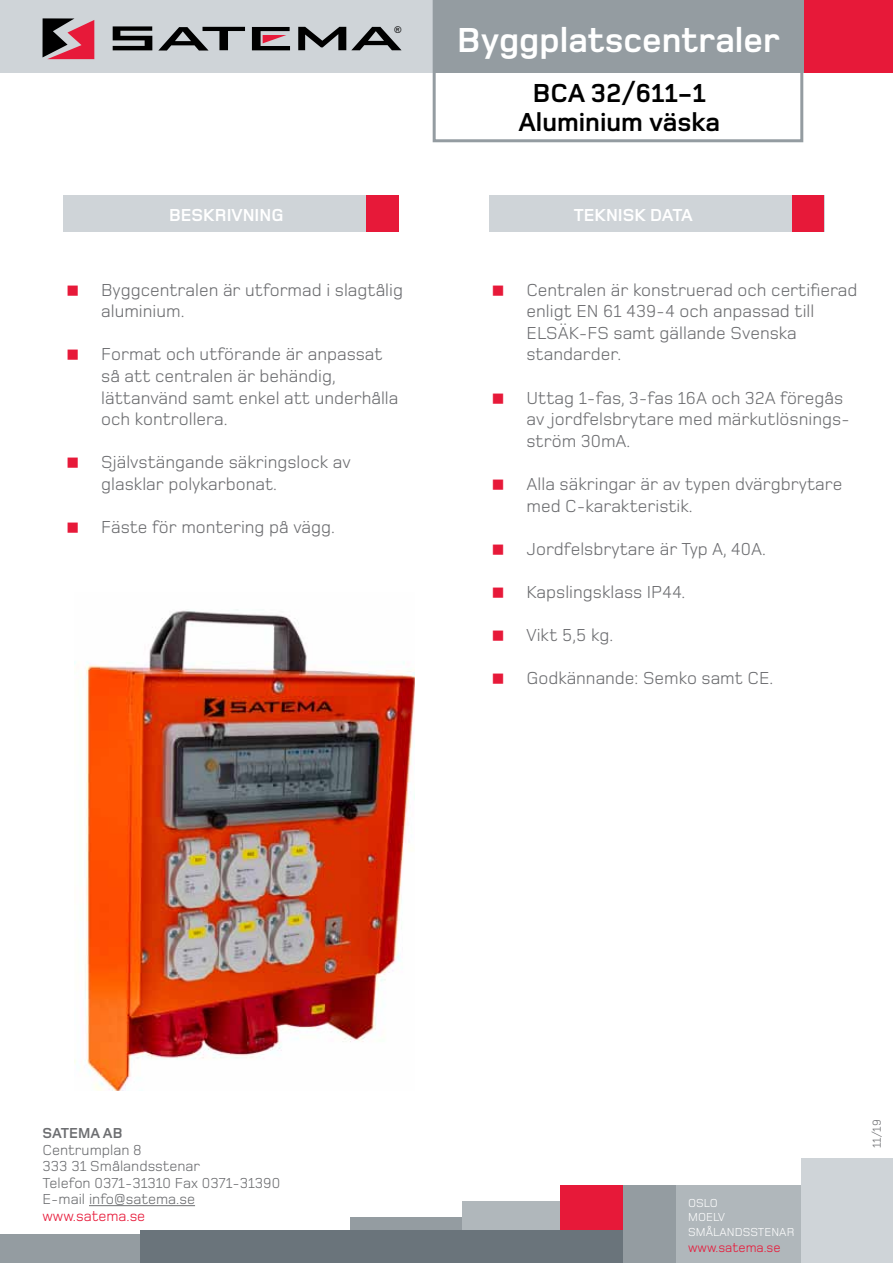
<style>
.page{position:relative;width:893px;height:1263px;background:#fff}
.page>*{position:absolute;margin:0;border:0;box-sizing:border-box;transform-origin:0 0}
.t1{font:700 36px "Foundry Monoline";color:#fff}
.t2{font:700 27px/28.5px "Foundry Monoline";color:#000;text-align:center}
.t3{font:18px/21.6px "Foundry Monoline";color:#6d6e71}
.t4{font:700 18px "Foundry Monoline";color:#fff}
.t5{font:15px/16.5px "Foundry Monoline";color:#6d6e71}
.t6{font:15px "Foundry Monoline";color:#e71939}
.t7{font:700 15px "Foundry Monoline";color:#6d6e71}
.t8{font:13.5px "Foundry Monoline";color:#e71939}
.t9{font:12px/14.4px "Foundry Monoline";color:#fff}
.t10{font:12px "Foundry Monoline";color:#6d6e71}
.t11{font:9.3px "Arial";color:#000}
</style>
<div class="page">
<div style="left:0;top:0;width:893px;height:72px;background:#cfd4d8"></div>
<div style="left:803px;top:0;width:90px;height:72px;background:#e71939"></div>
<div style="left:350px;top:1217px;width:112px;height:15px;background:#949ca1"></div>
<div style="left:462px;top:1201px;width:98px;height:46px;background:#b0b7bb"></div>
<div style="left:0;top:1235px;width:140px;height:28px;background:#949ca1"></div>
<div style="left:560px;top:1185px;width:64px;height:51px;background:#e71939"></div>
<div style="left:140px;top:1231px;width:485px;height:32px;background:#6a747b"></div>
<div style="left:623px;top:1185px;width:54px;height:78px;background:#949ca1"></div>
<div style="left:677px;top:1185px;width:124px;height:78px;background:#b0b7bb"></div>
<div style="left:801px;top:1158px;width:92px;height:105px;background:#cfd4d8"></div>
<svg style="left:433px;top:0;width:370px;height:142px"></svg>
<svg style="left:43px;top:18px;width:51px;height:41px"></svg>
<svg style="left:113px;top:26px;width:39px;height:24px"></svg>
<svg style="left:158px;top:27px;width:87px;height:24px"></svg>
<svg style="left:298px;top:27px;width:104px;height:23px"></svg>
<svg style="left:252px;top:27px;width:38px;height:23px"></svg>
<hr style="left:89px;top:1205px;width:106px;height:1px;background:#6d6e71">
<div style="left:64px;top:196px;width:335px;height:36px;background:#cfd4d8"></div>
<div style="left:367px;top:196px;width:32px;height:36px;background:#e71939"></div>
<div style="left:489px;top:196px;width:335px;height:36px;background:#cfd4d8"></div>
<div style="left:792px;top:196px;width:32px;height:36px;background:#e71939"></div>
<img style="left:74px;top:609px;width:341px;height:482px">
<p class="t11" style="left:394px;top:24px;width:8px">®</p>
<h1 class="t1" style="left:457px;top:21px;width:324px">Byggplatscentraler</h1>
<h2 class="t2" style="left:518px;top:79px;width:203px">BCA 32/611-1<br>Aluminium väska</h2>
<p class="t4" style="left:169px;top:205px;width:12px">bes</p>
<p class="t4" style="left:203px;top:205px;width:82px">krivning</p>
<p class="t4" style="left:574px;top:205px;width:100px">teknisk data</p>
<p class="t3" style="left:101px;top:279px;width:303px">Byggcentralen är utformad i slagtålig aluminium.</p>
<p class="t3" style="left:101px;top:344px;width:299px">Format och utförande är anpassat så att centralen är behändig, lättanvänd samt enkel att underhålla och kontrollera.</p>
<p class="t3" style="left:101px;top:452px;width:251px">Självstängande säkringslock av glasklar polykarbonat.</p>
<p class="t3" style="left:101px;top:516px;width:235px">Fäste för montering på vägg.</p>
<p class="t3" style="left:526px;top:279px;width:333px">Centralen är konstruerad och certifierad enligt EN 61 439-4 och anpassad till<br>ELSÄK-FS samt gällande Svenska standarder.</p>
<p class="t3" style="left:526px;top:387px;width:325px">Uttag 1-fas, 3-fas 16A och 32A föregås av jordfelsbrytare med märkutlösnings&shy;ström 30mA.</p>
<p class="t3" style="left:526px;top:473px;width:317px">Alla säkringar är av typen dvärgbrytare med C-karakteristik.</p>
<p class="t3" style="left:526px;top:538px;width:241px">Jordfelsbrytare är Typ A, 40A.</p>
<p class="t3" style="left:526px;top:581px;width:160px">Kapslingsklass IP44.</p>
<p class="t3" style="left:526px;top:624px;width:88px">Vikt 5,5 kg.</p>
<p class="t3" style="left:526px;top:668px;width:248px">Godkännande: Semko samt CE.</p>
<p class="t7" style="left:43px;top:1125px;width:82px">SATEMA AB</p>
<p class="t5" style="left:43px;top:1141px;width:239px">Centrumplan 8<br>333 31 Smålandsstenar<br>Telefon 0371-31310 Fax 0371-31390<br>E-mail info@satema.se</p>
<p class="t6" style="left:43px;top:1208px;width:104px">www.satema.se</p>
<p class="t9" style="left:688px;top:1196px;width:108px">OSLO<br>MOELV<br>SMÅLANDSSTENAR</p>
<p class="t8" style="left:688px;top:1240px;width:94px">www.satema.se</p>
<p class="t10" style="left:870px;top:1148px;width:30px;rotate:-90deg">11/19</p>
</div>
